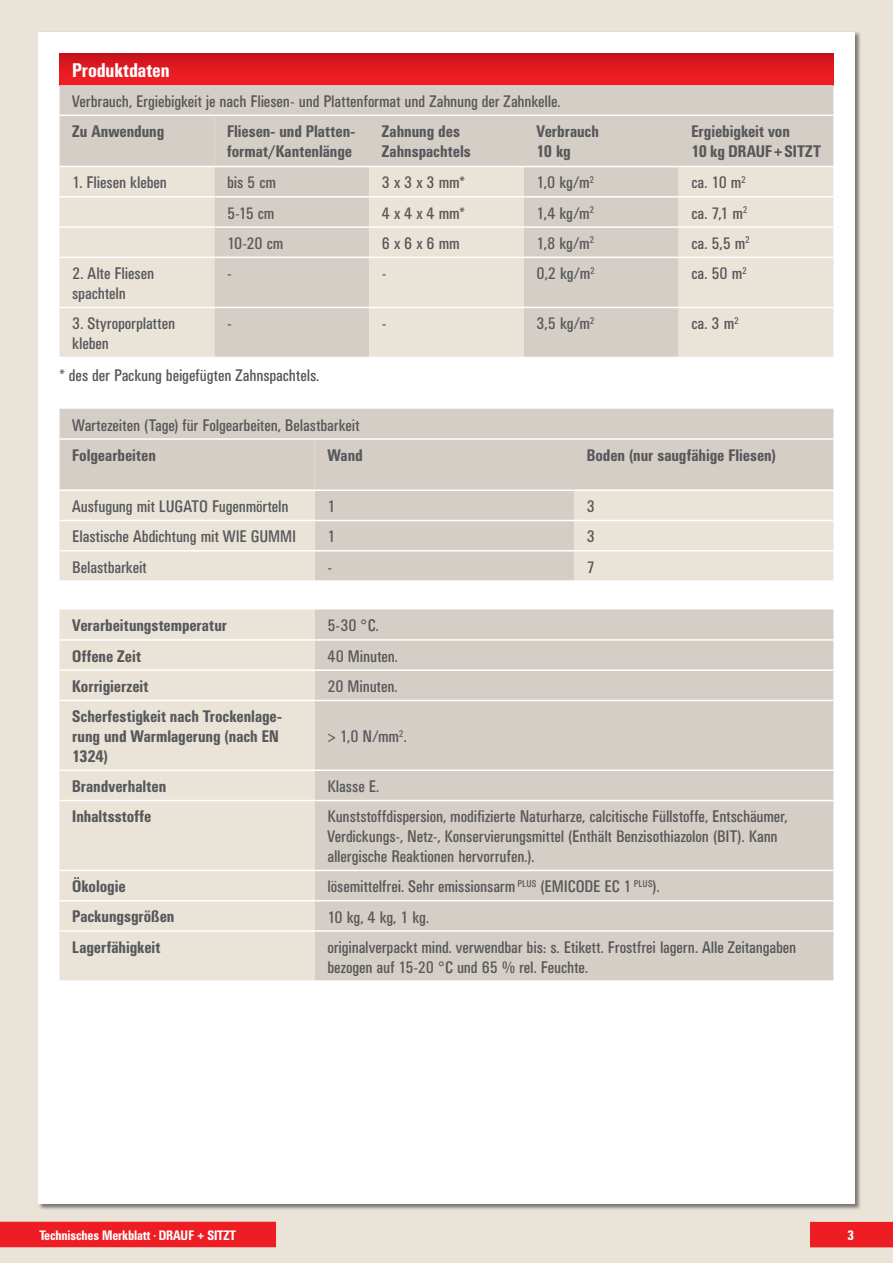
<style>
.page{position:relative;width:893px;height:1263px;background:#e9e3d8}
.page>*{position:absolute;margin:0;border:0;box-sizing:border-box;transform-origin:0 0}
.t1{font:500 condensed 19.5px "UN11";letter-spacing:.015em;color:#fff}
.t2{font:condensed 16.5px/19.8px "UN11";color:#57585a}
.t3{font:500 condensed 16.5px/19.8px "UN11";letter-spacing:.01em;color:#57585a}
.t4{font:500 condensed 13.5px "UN11";color:#fff}
.s1{font-family:"Univers"}
</style>
<div class="page">
<div style="left:38px;top:32px;width:817px;height:1171px;background:#fff"></div>
<div style="left:810px;top:1222px;width:83px;height:25px;background:#ee1d23"></div>
<div style="left:0;top:1222px;width:276px;height:25px;background:#ee1d23"></div>
<div style="left:60px;top:53px;width:773px;height:32px;background:linear-gradient(to bottom,#c8141c,#f51f25)"></div>
<div style="left:60px;top:85px;width:773px;height:81px;background:#d5cec7"></div>
<div style="left:214px;top:116px;width:619px;height:241px;background:#d5cec7"></div>
<div style="left:60px;top:167px;width:154px;height:190px;background:#e9e3d8"></div>
<svg style="left:369px;top:167px;width:464px;height:190px;background:#e2dcd2"></svg>
<hr style="left:60px;top:196px;width:154px;height:2px;background:#fff">
<hr style="left:214px;top:196px;width:155px;height:2px;background:#fff">
<hr style="left:369px;top:196px;width:155px;height:2px;background:#fff">
<hr style="left:524px;top:196px;width:155px;height:2px;background:#fff">
<hr style="left:679px;top:196px;width:154px;height:2px;background:#fff">
<hr style="left:60px;top:226px;width:154px;height:2px;background:#fff">
<hr style="left:214px;top:226px;width:155px;height:2px;background:#fff">
<hr style="left:369px;top:226px;width:155px;height:2px;background:#fff">
<hr style="left:524px;top:226px;width:155px;height:2px;background:#fff">
<hr style="left:679px;top:226px;width:154px;height:2px;background:#fff">
<hr style="left:60px;top:257px;width:154px;height:1px;background:#fff">
<hr style="left:214px;top:257px;width:155px;height:1px;background:#fff">
<hr style="left:369px;top:257px;width:155px;height:1px;background:#fff">
<hr style="left:524px;top:257px;width:155px;height:1px;background:#fff">
<hr style="left:679px;top:257px;width:154px;height:1px;background:#fff">
<hr style="left:60px;top:307px;width:154px;height:1px;background:#fff">
<hr style="left:214px;top:307px;width:155px;height:1px;background:#fff">
<hr style="left:369px;top:307px;width:155px;height:1px;background:#fff">
<hr style="left:524px;top:307px;width:155px;height:1px;background:#fff">
<hr style="left:679px;top:307px;width:154px;height:1px;background:#fff">
<hr style="left:214px;top:166px;width:155px;height:1px;background:#fff">
<hr style="left:369px;top:166px;width:155px;height:1px;background:#fff">
<hr style="left:524px;top:166px;width:155px;height:1px;background:#fff">
<hr style="left:679px;top:166px;width:154px;height:1px;background:#fff">
<hr style="left:60px;top:115px;width:154px;height:1px;background:#fff">
<hr style="left:214px;top:115px;width:155px;height:1px;background:#fff">
<hr style="left:369px;top:115px;width:155px;height:1px;background:#fff">
<hr style="left:524px;top:115px;width:155px;height:1px;background:#fff">
<hr style="left:679px;top:115px;width:154px;height:1px;background:#fff">
<div style="left:60px;top:409px;width:773px;height:80px;background:#d5cec7"></div>
<div style="left:315px;top:440px;width:518px;height:140px;background:#d5cec7"></div>
<div style="left:60px;top:491px;width:255px;height:89px;background:#e9e3d8"></div>
<div style="left:574px;top:491px;width:259px;height:89px;background:#e9e3d8"></div>
<hr style="left:60px;top:520px;width:255px;height:1px;background:#fff">
<hr style="left:315px;top:520px;width:259px;height:1px;background:#fff">
<hr style="left:574px;top:520px;width:259px;height:1px;background:#fff">
<hr style="left:60px;top:550px;width:255px;height:1px;background:#fff">
<hr style="left:315px;top:550px;width:259px;height:1px;background:#fff">
<hr style="left:574px;top:550px;width:259px;height:1px;background:#fff">
<hr style="left:315px;top:489px;width:259px;height:2px;background:#fff">
<hr style="left:574px;top:489px;width:259px;height:2px;background:#fff">
<hr style="left:60px;top:438px;width:255px;height:2px;background:#fff">
<hr style="left:315px;top:438px;width:259px;height:2px;background:#fff">
<hr style="left:574px;top:438px;width:259px;height:2px;background:#fff">
<div style="left:60px;top:609px;width:255px;height:371px;background:#e9e3d8"></div>
<div style="left:315px;top:609px;width:518px;height:371px;background:#d5cec7"></div>
<hr style="left:60px;top:639px;width:255px;height:2px;background:#fff">
<hr style="left:315px;top:639px;width:518px;height:2px;background:#fff">
<hr style="left:60px;top:669px;width:255px;height:2px;background:#fff">
<hr style="left:315px;top:669px;width:518px;height:2px;background:#fff">
<hr style="left:60px;top:700px;width:255px;height:1px;background:#fff">
<hr style="left:315px;top:700px;width:518px;height:1px;background:#fff">
<hr style="left:60px;top:769px;width:255px;height:2px;background:#fff">
<hr style="left:315px;top:769px;width:518px;height:2px;background:#fff">
<hr style="left:60px;top:800px;width:255px;height:1px;background:#fff">
<hr style="left:315px;top:800px;width:518px;height:1px;background:#fff">
<hr style="left:60px;top:870px;width:255px;height:1px;background:#fff">
<hr style="left:315px;top:870px;width:518px;height:1px;background:#fff">
<hr style="left:60px;top:900px;width:255px;height:1px;background:#fff">
<hr style="left:315px;top:900px;width:518px;height:1px;background:#fff">
<hr style="left:60px;top:930px;width:255px;height:2px;background:#fff">
<hr style="left:315px;top:930px;width:518px;height:2px;background:#fff">
<p class="t1" style="left:72px;top:59px;width:99px">Produktdaten</p>
<p class="t2" style="left:72px;top:91px;width:490px">Verbrauch, Ergiebigkeit je nach Fliesen- und Plattenformat und Zahnung der Zahnkelle.</p>
<p class="t3" style="left:72px;top:121px;width:93px">Zu Anwendung</p>
<p class="t3" style="left:227px;top:121px;width:129px">Fliesen- und Platten&shy;format/Kantenlänge</p>
<p class="t3" style="left:382px;top:121px;width:90px">Zahnung des<br>Zahnspachtels</p>
<p class="t3" style="left:537px;top:121px;width:64px">Verbrauch<br>10 kg</p>
<p class="t3" style="left:691px;top:121px;width:131px">Ergiebigkeit von<br>10 kg DRAUF + SITZT</p>
<p class="t2" style="left:72px;top:173px;width:96px">1. Fliesen kleben</p>
<p class="t2" style="left:227px;top:173px;width:50px">bis 5 cm</p>
<p class="t2" style="left:382px;top:173px;width:84px">3 x 3 x 3 mm*</p>
<p class="t2" style="left:537px;top:173px;width:59px">1,0 kg/m<sup>2</sup></p>
<p class="t2" style="left:691px;top:173px;width:56px">ca. 10 m<sup>2</sup></p>
<p class="t2" style="left:227px;top:203px;width:49px">5-15 cm</p>
<p class="t2" style="left:382px;top:203px;width:84px">4 x 4 x 4 mm*</p>
<p class="t2" style="left:537px;top:203px;width:59px">1,4 kg/m<sup>2</sup></p>
<p class="t2" style="left:691px;top:203px;width:58px">ca. 7,1 m<sup>2</sup></p>
<p class="t2" style="left:227px;top:233px;width:58px">10-20 cm</p>
<p class="t2" style="left:382px;top:233px;width:79px">6 x 6 x 6 mm</p>
<p class="t2" style="left:537px;top:233px;width:59px">1,8 kg/m<sup>2</sup></p>
<p class="t2" style="left:691px;top:233px;width:60px">ca. 5,5 m<sup>2</sup></p>
<p class="t2" style="left:72px;top:263px;width:83px">2. Alte Fliesen spachteln</p>
<p class="t2" style="left:227px;top:263px;width:6px">-</p>
<p class="t2" style="left:382px;top:263px;width:6px">-</p>
<p class="t2" style="left:537px;top:263px;width:60px">0,2 kg/m<sup>2</sup></p>
<p class="t2" style="left:691px;top:263px;width:57px">ca. 50 m<sup>2</sup></p>
<p class="t2" style="left:72px;top:313px;width:104px">3. Styroporplatten kleben</p>
<p class="t2" style="left:227px;top:313px;width:6px">-</p>
<p class="t2" style="left:382px;top:313px;width:6px">-</p>
<p class="t2" style="left:537px;top:313px;width:60px">3,5 kg/m<sup>2</sup></p>
<p class="t2" style="left:691px;top:313px;width:49px">ca. 3 m<sup>2</sup></p>
<p class="t2" style="left:60px;top:365px;width:261px">* des der Packung beigefügten Zahnspachtels.</p>
<p class="t2" style="left:72px;top:415px;width:288px">Wartezeiten (Tage) für Folgearbeiten, Belastbarkeit</p>
<p class="t3" style="left:72px;top:445px;width:85px">Folgearbeiten</p>
<p class="t3" style="left:327px;top:445px;width:37px">Wand</p>
<p class="t3" style="left:587px;top:445px;width:190px">Boden (nur saugfähige Fliesen)</p>
<p class="t2" style="left:72px;top:496px;width:218px">Ausfugung mit LUGATO Fugenmörteln</p>
<p class="t2" style="left:327px;top:496px;width:10px">1</p>
<p class="t2" style="left:587px;top:496px;width:10px">3</p>
<p class="t2" style="left:72px;top:526px;width:225px">Elastische Abdichtung mit WIE GUMMI</p>
<p class="t2" style="left:327px;top:526px;width:10px">1</p>
<p class="t2" style="left:587px;top:526px;width:10px">3</p>
<p class="t2" style="left:72px;top:557px;width:76px">Belastbarkeit</p>
<p class="t2" style="left:327px;top:557px;width:6px">-</p>
<p class="t2" style="left:587px;top:557px;width:10px">7</p>
<p class="t3" style="left:72px;top:615px;width:156px">Verarbeitungstemperatur</p>
<p class="t2" style="left:327px;top:616px;width:53px">5-30 <span class="s1">°</span>C.</p>
<p class="t3" style="left:72px;top:646px;width:70px">Offene Zeit</p>
<p class="t2" style="left:327px;top:646px;width:72px">40 Minuten.</p>
<p class="t3" style="left:72px;top:676px;width:77px">Korrigierzeit</p>
<p class="t2" style="left:327px;top:676px;width:72px">20 Minuten.</p>
<p class="t3" style="left:72px;top:706px;width:211px">Scherfestigkeit nach Trockenlage&shy;rung und Warmlagerung (nach EN<br>1324)</p>
<p class="t2" style="left:327px;top:726px;width:81px"><span class="s1">&gt;</span> 1,0 N/mm<sup>2</sup>.</p>
<p class="t3" style="left:72px;top:776px;width:95px">Brandverhalten</p>
<p class="t2" style="left:327px;top:776px;width:53px">Klasse E.</p>
<p class="t3" style="left:72px;top:806px;width:81px">Inhaltsstoffe</p>
<p class="t2" style="left:327px;top:806px;width:461px">Kunststoffdispersion, modifizierte Naturharze, calcitische Füllstoffe, Entschäumer,<br>Verdickungs-, Netz-, Konservierungsmittel (Enthält Benzisothiazolon (BIT). Kann allergische Reaktionen hervorrufen.).</p>
<p class="t3" style="left:72px;top:876px;width:55px">Ökologie</p>
<p class="t2" style="left:327px;top:876px;width:334px">lösemittelfrei. Sehr emissionsarm <sup>PLUS</sup> (EMICODE EC 1 <sup>PLUS</sup>).</p>
<p class="t3" style="left:72px;top:906px;width:103px">Packungsgrößen</p>
<p class="t2" style="left:327px;top:907px;width:103px">10 kg, 4 kg, 1 kg.</p>
<p class="t3" style="left:72px;top:937px;width:89px">Lagerfähigkeit</p>
<p class="t2" style="left:327px;top:937px;width:470px">originalverpackt mind. verwendbar bis: s. Etikett. Frostfrei lagern. Alle Zeitangaben bezogen auf 15-20 <span class="s1">°</span>C und 65 % rel. Feuchte.</p>
<p class="t4" style="left:39px;top:1227px;width:198px">Technisches Merkblatt <sup>•</sup> DRAUF + SITZT</p>
<p class="t4" style="left:847px;top:1227px;width:8px">3</p>
</div>
